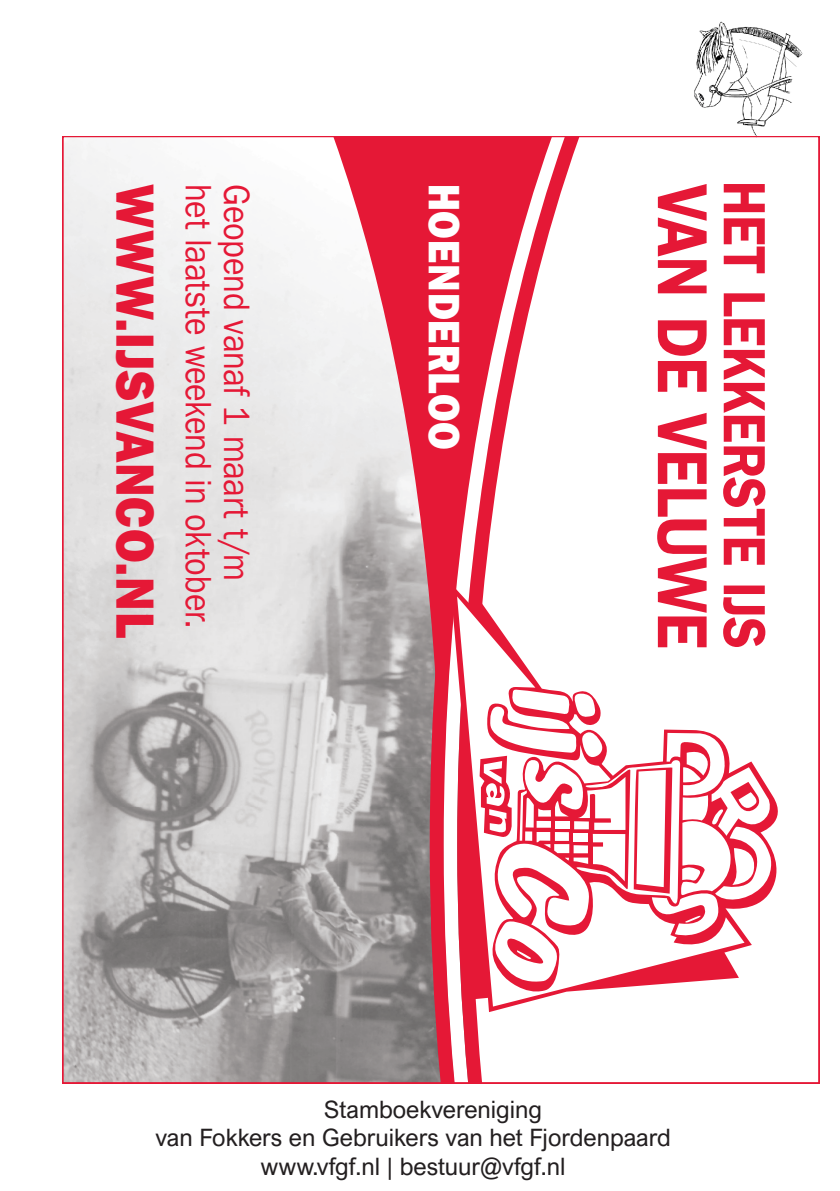
<style>
.page{position:relative;width:840px;height:1191px;background:#fff}
.page>*{position:absolute;margin:0;border:0;box-sizing:border-box;transform-origin:0 0}
.t1{font:54px "ITC Franklin Gothic Std Hvy";letter-spacing:.01em;color:#e51836;scale:.89 1}
.t2{font:44.2px "ITC Franklin Gothic Std Hvy";letter-spacing:.02em;color:#fff;scale:.89 1}
.t3{font:37px "ITC Franklin Gothic Std";letter-spacing:-.01em;color:#e51836;scale:.89 1}
.t4{font:24px "Arial Nova";color:#231f20}
</style>
<div class="page">
<img style="left:694px;top:21px;width:109px;height:115px">
<img style="left:152px;top:451px;width:277px;height:316px">
<img style="left:65px;top:767px;width:364px;height:119px">
<img style="left:65px;top:886px;width:364px;height:194px">
<img style="left:65px;top:139px;width:87px;height:629px">
<svg style="left:557px;top:139px;width:22px;height:66px"></svg>
<svg style="left:552px;top:604px;width:155px;height:392px"></svg>
<svg style="left:552px;top:689px;width:222px;height:295px"></svg>
<svg style="left:656px;top:184px;width:50px;height:463px"></svg>
<svg style="left:723px;top:184px;width:42px;height:463px"></svg>
<svg style="left:429px;top:658px;width:123px;height:422px"></svg>
<svg style="left:333px;top:139px;width:115px;height:545px"></svg>
<svg style="left:336px;top:139px;width:221px;height:519px"></svg>
<p class="t1" style="left:167px;top:184px;width:511px;rotate:90deg">WWW.IJSVANCO.NL</p>
<p class="t3" style="left:219px;top:184px;width:501px;rotate:90deg">het laatste weekend in oktober.</p>
<p class="t3" style="left:258px;top:184px;width:448px;rotate:90deg">Geopend vanaf 1 maart t/m</p>
<p class="t2" style="left:469px;top:184px;width:300px;rotate:90deg">HOENDERLOO</p>
<p class="t4" style="left:323px;top:1095px;width:220px">Stamboekvereniging</p>
<p class="t4" style="left:155px;top:1124px;width:516px">van Fokkers en Gebruikers van het Fjordenpaard</p>
<p class="t4" style="left:260px;top:1153px;width:306px">www.vfgf.nl | bestuur@vfgf.nl</p>
</div>
